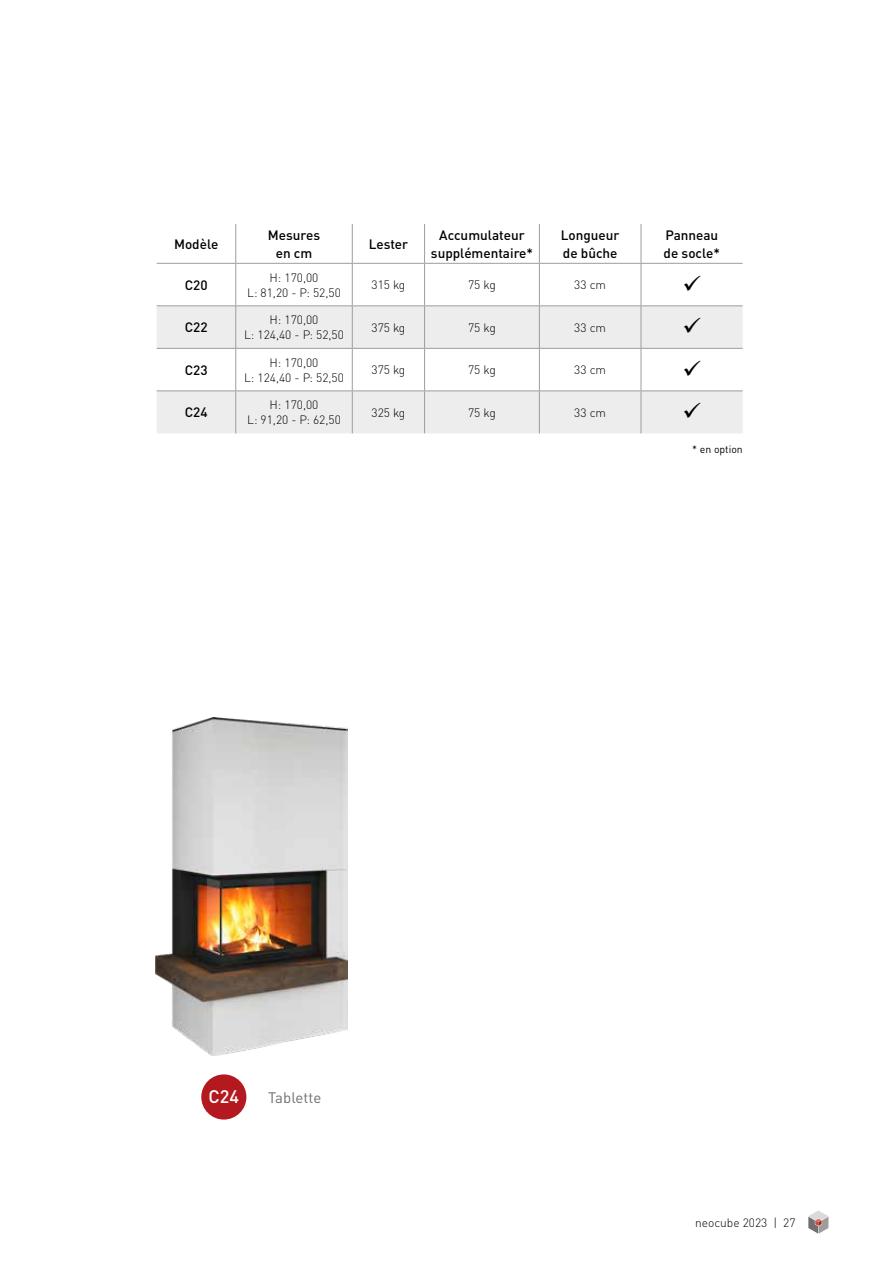
<style>
.page{position:relative;width:893px;height:1263px;background:#fff}
.page>*{position:absolute;margin:0;border:0;box-sizing:border-box;transform-origin:0 0}
.t1{font:500 18px "DINOT";color:#fff}
.t2{font:15px "DINOT";color:#706f6f}
.t3{font:500 13.5px/18.3px "DINOT";color:#000;text-align:center}
.t4{font:300 12px/15px "DINOT";color:#000;text-align:center}
.t5{font:10.5px "DINOT";color:#000}
</style>
<div class="page">
<div style="left:201px;top:1074px;width:45px;height:45px;background:#b41920;border-radius:50%"></div>
<svg style="left:157px;top:224px;width:586px;height:39px"></svg>
<svg style="left:157px;top:306px;width:586px;height:127px;fill:#ededed"></svg>
<hr style="left:235px;top:224px;width:1px;height:39px;background:#9d9d9c">
<hr style="left:352px;top:224px;width:1px;height:39px;background:#9d9d9c">
<hr style="left:424px;top:224px;width:1px;height:39px;background:#9d9d9c">
<hr style="left:539px;top:224px;width:1px;height:39px;background:#9d9d9c">
<hr style="left:641px;top:224px;width:1px;height:39px;background:#9d9d9c">
<hr style="left:157px;top:263px;width:79px;height:1px;background:#9d9d9c">
<hr style="left:236px;top:263px;width:116px;height:1px;background:#9d9d9c">
<hr style="left:235px;top:264px;width:1px;height:41px;background:#9d9d9c">
<hr style="left:352px;top:263px;width:73px;height:1px;background:#9d9d9c">
<hr style="left:352px;top:264px;width:1px;height:41px;background:#9d9d9c">
<hr style="left:425px;top:263px;width:114px;height:1px;background:#9d9d9c">
<hr style="left:424px;top:264px;width:1px;height:41px;background:#9d9d9c">
<hr style="left:539px;top:263px;width:102px;height:1px;background:#9d9d9c">
<hr style="left:539px;top:264px;width:1px;height:41px;background:#9d9d9c">
<hr style="left:641px;top:263px;width:102px;height:1px;background:#9d9d9c">
<hr style="left:641px;top:264px;width:1px;height:41px;background:#9d9d9c">
<hr style="left:157px;top:305px;width:79px;height:1px;background:#9d9d9c">
<hr style="left:236px;top:305px;width:116px;height:1px;background:#9d9d9c">
<hr style="left:235px;top:306px;width:1px;height:42px;background:#9d9d9c">
<hr style="left:352px;top:305px;width:73px;height:1px;background:#9d9d9c">
<hr style="left:352px;top:306px;width:1px;height:42px;background:#9d9d9c">
<hr style="left:425px;top:305px;width:114px;height:1px;background:#9d9d9c">
<hr style="left:424px;top:306px;width:1px;height:42px;background:#9d9d9c">
<hr style="left:539px;top:305px;width:102px;height:1px;background:#9d9d9c">
<hr style="left:539px;top:306px;width:1px;height:42px;background:#9d9d9c">
<hr style="left:641px;top:305px;width:102px;height:1px;background:#9d9d9c">
<hr style="left:641px;top:306px;width:1px;height:42px;background:#9d9d9c">
<hr style="left:157px;top:348px;width:79px;height:1px;background:#9d9d9c">
<hr style="left:236px;top:348px;width:116px;height:1px;background:#9d9d9c">
<hr style="left:235px;top:349px;width:1px;height:41px;background:#9d9d9c">
<hr style="left:352px;top:348px;width:73px;height:1px;background:#9d9d9c">
<hr style="left:352px;top:349px;width:1px;height:41px;background:#9d9d9c">
<hr style="left:425px;top:348px;width:114px;height:1px;background:#9d9d9c">
<hr style="left:424px;top:349px;width:1px;height:41px;background:#9d9d9c">
<hr style="left:539px;top:348px;width:102px;height:1px;background:#9d9d9c">
<hr style="left:539px;top:349px;width:1px;height:41px;background:#9d9d9c">
<hr style="left:641px;top:348px;width:102px;height:1px;background:#9d9d9c">
<hr style="left:641px;top:349px;width:1px;height:41px;background:#9d9d9c">
<hr style="left:157px;top:390px;width:79px;height:1px;background:#9d9d9c">
<hr style="left:236px;top:390px;width:116px;height:1px;background:#9d9d9c">
<hr style="left:235px;top:391px;width:1px;height:42px;background:#9d9d9c">
<hr style="left:352px;top:390px;width:73px;height:1px;background:#9d9d9c">
<hr style="left:352px;top:391px;width:1px;height:42px;background:#9d9d9c">
<hr style="left:425px;top:390px;width:114px;height:1px;background:#9d9d9c">
<hr style="left:424px;top:391px;width:1px;height:42px;background:#9d9d9c">
<hr style="left:539px;top:390px;width:102px;height:1px;background:#9d9d9c">
<hr style="left:539px;top:391px;width:1px;height:42px;background:#9d9d9c">
<hr style="left:641px;top:390px;width:102px;height:1px;background:#9d9d9c">
<hr style="left:641px;top:391px;width:1px;height:42px;background:#9d9d9c">
<img style="left:156px;top:718px;width:191px;height:338px">
<svg style="left:808px;top:1210px;width:20px;height:24px"></svg>
<svg style="left:684px;top:318px;width:16px;height:15px"></svg>
<svg style="left:684px;top:360px;width:16px;height:16px"></svg>
<svg style="left:684px;top:403px;width:16px;height:15px"></svg>
<p class="t3" style="left:174px;top:234px;width:46px">Modèle</p>
<p class="t3" style="left:268px;top:225px;width:54px">Mesures en cm</p>
<p class="t3" style="left:369px;top:234px;width:41px">Lester</p>
<p class="t3" style="left:431px;top:225px;width:104px">Accumulateur supplémentaire*</p>
<p class="t3" style="left:561px;top:225px;width:60px;text-align:left">Longueur de bûche</p>
<p class="t3" style="left:664px;top:225px;width:58px;text-align:left">Panneau de socle*</p>
<p class="t3" style="left:185px;top:275px;width:24px">C20</p>
<p class="t4" style="left:247px;top:270px;width:95px">H: 170,00<br>L: 81,20 - P: 52,50</p>
<p class="t4" style="left:371px;top:277px;width:35px">315 kg</p>
<p class="t4" style="left:468px;top:277px;width:29px">75 kg</p>
<p class="t4" style="left:574px;top:277px;width:33px">33 cm</p>
<p class="t3" style="left:185px;top:318px;width:24px">C22</p>
<p class="t4" style="left:244px;top:312px;width:101px">H: 170,00<br>L: 124,40 - P: 52,50</p>
<p class="t4" style="left:371px;top:320px;width:35px">375 kg</p>
<p class="t4" style="left:468px;top:320px;width:29px">75 kg</p>
<p class="t4" style="left:574px;top:320px;width:33px">33 cm</p>
<p class="t3" style="left:185px;top:360px;width:24px">C23</p>
<p class="t4" style="left:244px;top:355px;width:101px">H: 170,00<br>L: 124,40 - P: 52,50</p>
<p class="t4" style="left:371px;top:362px;width:35px">375 kg</p>
<p class="t4" style="left:468px;top:362px;width:29px">75 kg</p>
<p class="t4" style="left:574px;top:362px;width:33px">33 cm</p>
<p class="t3" style="left:185px;top:403px;width:24px">C24</p>
<p class="t4" style="left:247px;top:397px;width:95px">H: 170,00<br>L: 91,20 - P: 62,50</p>
<p class="t4" style="left:371px;top:405px;width:35px">325 kg</p>
<p class="t4" style="left:468px;top:405px;width:29px">75 kg</p>
<p class="t4" style="left:574px;top:405px;width:33px">33 cm</p>
<h1 class="t1" style="left:209px;top:1085px;width:32px">C24</h1>
<p class="t2" style="left:268px;top:1088px;width:55px">Tablette</p>
<p class="t5" style="left:692px;top:442px;width:52px">* en option</p>
<p class="t4" style="left:695px;top:1214px;width:102px">neocube 2023 | 27</p>
</div>
